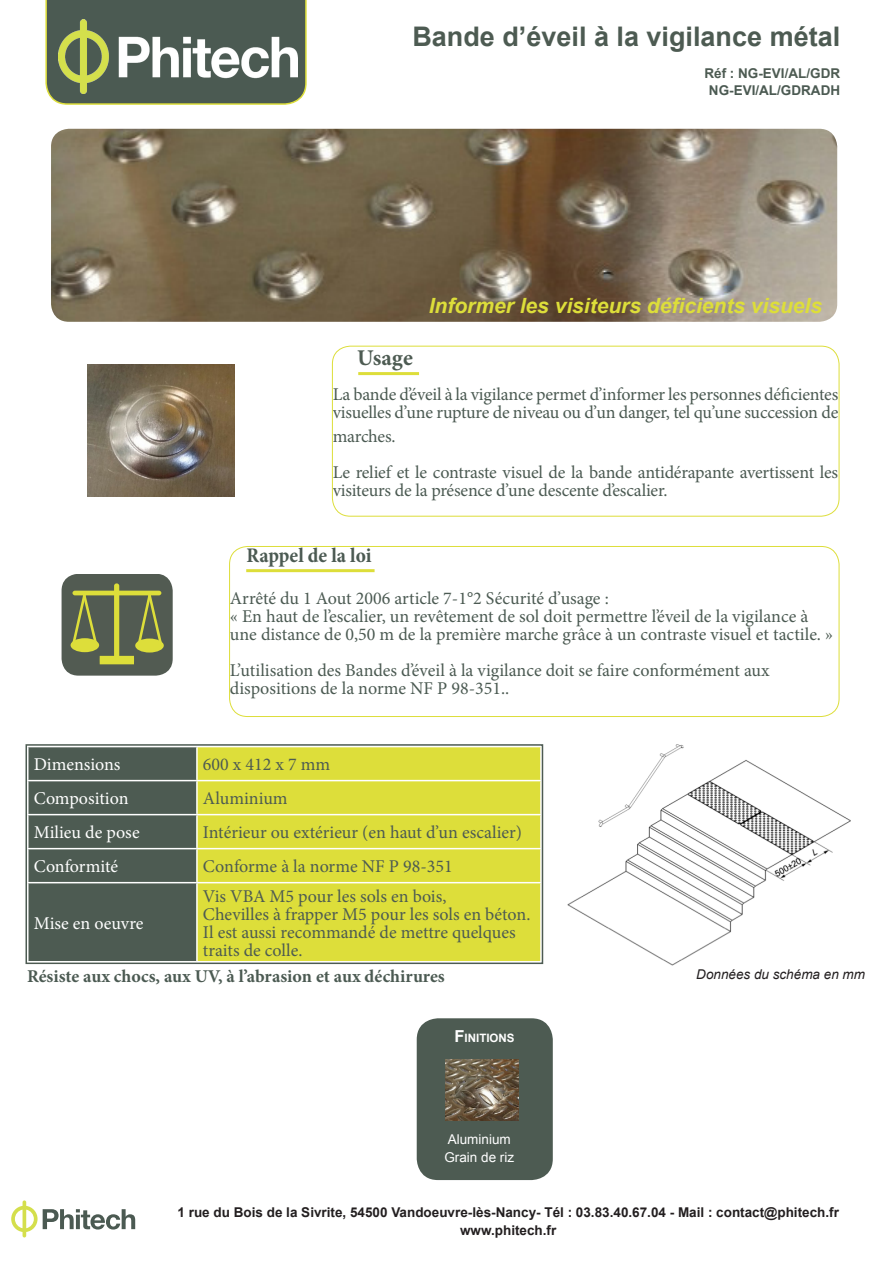
<style>
.page{position:relative;width:893px;height:1263px;background:#fff}
.page>*{position:absolute;margin:0;border:0;box-sizing:border-box;transform-origin:0 0}
.t1{font:700 27px "Arial";color:#4d5b52}
.t2{font:700 22.5px "Minion Pro";color:#4d5b52}
.t3{font:italic 700 21px "Arial";color:#ddde3a}
.t4{font:700 condensed 21px "Minion Pro";color:#4b5a52}
.t5{font:18px/18px "Minion Pro";letter-spacing:-.01em;color:#4b5a52}
.t6{font:18px/18px "Minion Pro";color:#4d5b52}
.t7{font:18px "Minion Pro";color:#fff}
.t8{font:700 18px "Minion Pro";color:#4b5a52}
.t9{font:700 13.5px "Arial";color:#231f20}
.t10{font:italic 13.5px "Arial";color:#231f20}
.t11{font:13.5px "Arial";color:#fff}
.t12{font:700 13.5px "Arial";color:#4d5b52}
.t13{font:700 13.5px "Arial";color:#4b5a52}
.t14{font:700 11.55px "Arial";color:#fff}
.s1{font-size:16.5px}
</style>
<div class="page">
<img style="left:567px;top:744px;width:284px;height:222px">
<div style="left:332px;top:346px;width:507px;height:171px;border:1px solid #ddde3a;border-radius:18px"></div>
<svg style="left:45px;top:0;width:262px;height:105px;background:#5b6856"></svg>
<img style="left:59px;top:19px;width:239px;height:75px">
<div style="left:229px;top:546px;width:610px;height:171px;border:1px solid #ddde3a;border-radius:18px"></div>
<hr style="left:246px;top:569px;width:129px;height:3px;background:#ddde3a">
<hr style="left:358px;top:372px;width:61px;height:3px;background:#ddde3a">
<svg style="left:62px;top:574px;width:111px;height:102px;background:#6a7253"></svg>
<div style="left:71px;top:638px;width:28px;height:14px;background:#ddde3a;border-radius:50%"></div>
<div style="left:135px;top:638px;width:29px;height:14px;background:#ddde3a;border-radius:50%"></div>
<div style="left:29px;top:747px;width:167px;height:214px;background:#4d5b52"></div>
<div style="left:198px;top:747px;width:342px;height:214px;background:#ddde3a"></div>
<hr style="left:27px;top:780px;width:170px;height:1px;background:#fff">
<hr style="left:27px;top:814px;width:170px;height:1px;background:#fff">
<hr style="left:27px;top:848px;width:170px;height:1px;background:#fff">
<hr style="left:27px;top:882px;width:170px;height:1px;background:#fff">
<hr style="left:197px;top:780px;width:345px;height:1px;background:#fff">
<hr style="left:197px;top:814px;width:345px;height:1px;background:#fff">
<hr style="left:197px;top:848px;width:345px;height:1px;background:#fff">
<hr style="left:197px;top:882px;width:345px;height:1px;background:#fff">
<div style="left:26px;top:744px;width:517px;height:220px;border:2px solid #4d5b52"></div>
<div style="left:417px;top:1018px;width:136px;height:162px;background:#4d5b52;border-radius:21px"></div>
<img style="left:51px;top:129px;width:786px;height:193px">
<img style="left:87px;top:364px;width:148px;height:132px">
<img style="left:445px;top:1060px;width:74px;height:60px">
<svg style="left:11px;top:1200px;width:124px;height:37px"></svg>
<p class="t1" style="left:412px;top:18px;width:429px">Bande d’éveil à la vigilance métal</p>
<p class="t12" style="left:704px;top:65px;width:137px">Réf : NG-EVI/AL/GDR</p>
<p class="t13" style="left:709px;top:81px;width:133px">NG-EVI/AL/GDRADH</p>
<p class="t3" style="left:429px;top:292px;width:395px">Informer les visiteurs déficients visuels</p>
<p class="t2" style="left:357px;top:342px;width:57px">Usage</p>
<p class="t5" style="left:333px;top:385px;width:507px">La bande d’éveil à la vigilance permet d’informer les personnes déficientes visuelles d’une rupture de niveau ou d’un danger, tel qu’une succession de</p>
<p class="t5" style="left:333px;top:427px;width:64px">marches.</p>
<p class="t5" style="left:333px;top:463px;width:507px">Le relief et le contraste visuel de la bande antidérapante avertissent les visiteurs de la présence d’une descente d’escalier.</p>
<p class="t4" style="left:246px;top:541px;width:127px">Rappel de la loi</p>
<p class="t5" style="left:230px;top:589px;width:380px">Arrêté du 1 Aout 2006 article 7-1°2 Sécurité d’usage :</p>
<p class="t5" style="left:230px;top:607px;width:580px">« En haut de l’escalier, un revêtement de sol doit permettre l’éveil de la vigilance à</p>
<p class="t5" style="left:230px;top:625px;width:605px">une distance de 0,50 m de la première marche grâce à un contraste visuel et tactile. »</p>
<p class="t5" style="left:230px;top:661px;width:541px">L’utilisation des Bandes d’éveil à la vigilance doit se faire conformément aux</p>
<p class="t5" style="left:230px;top:679px;width:281px">dispositions de la norme NF P 98-351..</p>
<p class="t7" style="left:34px;top:752px;width:88px">Dimensions</p>
<p class="t6" style="left:203px;top:755px;width:129px">600 x 412 x 7 mm</p>
<p class="t7" style="left:34px;top:786px;width:96px">Composition</p>
<p class="t6" style="left:203px;top:789px;width:86px">Aluminium</p>
<p class="t7" style="left:34px;top:820px;width:107px">Milieu de pose</p>
<p class="t6" style="left:203px;top:823px;width:321px">Intérieur ou extérieur (en haut d’un escalier)</p>
<p class="t7" style="left:34px;top:854px;width:86px">Conformité</p>
<p class="t6" style="left:203px;top:857px;width:251px">Conforme à la norme NF P 98-351</p>
<p class="t6" style="left:203px;top:887px;width:245px">Vis VBA M5 pour les sols en bois,</p>
<p class="t6" style="left:203px;top:905px;width:329px">Chevilles à frapper M5 pour les sols en béton.</p>
<p class="t6" style="left:203px;top:923px;width:314px">Il est aussi recommandé de mettre quelques traits de colle.</p>
<p class="t8" style="left:27px;top:964px;width:419px">Résiste aux chocs, aux UV, à l’abrasion et aux déchirures</p>
<p class="t10" style="left:696px;top:965px;width:170px">Données du schéma en mm</p>
<p class="t7" style="left:34px;top:911px;width:111px">Mise en oeuvre</p>
<p class="t14" style="left:454px;top:1031px;width:62px"><span class="s1">F</span>INITIONS</p>
<p class="t11" style="left:448px;top:1131px;width:65px">Aluminium</p>
<p class="t11" style="left:444px;top:1149px;width:71px">Grain de riz</p>
<p class="t9" style="left:178px;top:1203px;width:663px">1 rue du Bois de la Sivrite, 54500 Vandoeuvre-lès-Nancy- Tél : 03.83.40.67.04 - Mail : contact@phitech.fr</p>
<p class="t9" style="left:460px;top:1221px;width:98px">www.phitech.fr</p>
</div>
